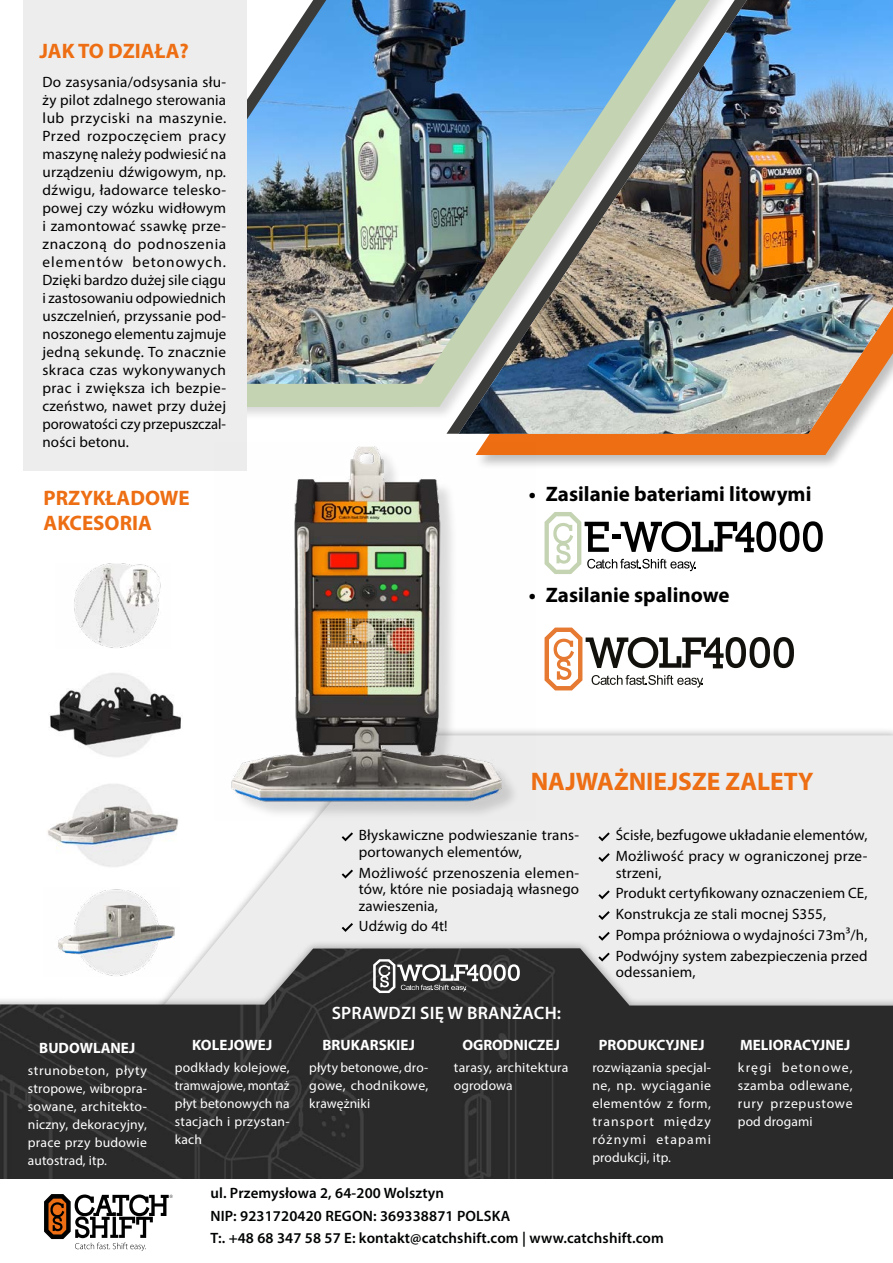
<style>
.page{position:relative;width:893px;height:1263px;background:#fff}
.page>*{position:absolute;margin:0;border:0;box-sizing:border-box;transform-origin:0 0}
.t1{font:700 25.5px "Myriad Pro";color:#ed6e13}
.t2{font:700 21px "Myriad Pro";color:#000}
.t3{font:700 21px/25.2px "Myriad Pro";color:#ed6e13}
.t4{font:600 18px "Myriad Pro";letter-spacing:.01em;color:#fff}
.t5{font:15px/18px "Myriad Pro";letter-spacing:.01em;color:#000}
.t6{font:600 15px/22.2px "Myriad Pro";letter-spacing:.01em;color:#010202}
.t7{font:700 15px "Myriad Pro";color:#fff}
.t8{font:13.5px/18px "Myriad Pro";letter-spacing:.02em;color:#fff;text-align:justify}
</style>
<div class="page">
<img style="left:247px;top:0;width:199px;height:384px">
<div style="left:474px;top:0;width:419px;height:469px;background:#000;opacity:.25"></div>
<svg style="left:476px;top:434px;width:417px;height:21px;background:#ee8539"></svg>
<img style="left:446px;top:0;width:13px;height:434px">
<img style="left:459px;top:0;width:434px;height:434px">
<div style="left:213px;top:735px;width:680px;height:204px;background:#ededed"></div>
<div style="left:0;top:939px;width:893px;height:249px;background:#000;opacity:.4"></div>
<img style="left:0;top:948px;width:893px;height:231px">
<div style="left:0;top:1179px;width:893px;height:83px;background:#fff"></div>
<div style="left:23px;top:0;width:224px;height:471px;background:#ededed"></div>
<img style="left:215px;top:442px;width:321px;height:379px">
<img style="left:47px;top:784px;width:132px;height:83px">
<img style="left:44px;top:889px;width:136px;height:88px">
<img style="left:74px;top:563px;width:87px;height:85px">
<svg style="left:44px;top:1194px;width:129px;height:57px"></svg>
<img style="left:49px;top:673px;width:132px;height:84px">
<svg style="left:373px;top:959px;width:147px;height:34px"></svg>
<svg style="left:545px;top:512px;width:278px;height:62px"></svg>
<div style="left:613px;top:534px;width:8px;height:5px;background:#000"></div>
<svg style="left:545px;top:627px;width:249px;height:64px"></svg>
<div style="left:320px;top:824px;width:37px;height:117px;background:#ededed"></div>
<div style="left:598px;top:824px;width:16px;height:137px;background:#ededed"></div>
<svg style="left:342px;top:832px;width:11px;height:9px"></svg>
<svg style="left:598px;top:832px;width:12px;height:9px"></svg>
<svg style="left:598px;top:853px;width:12px;height:9px"></svg>
<svg style="left:598px;top:890px;width:12px;height:9px"></svg>
<svg style="left:598px;top:911px;width:12px;height:9px"></svg>
<svg style="left:598px;top:932px;width:12px;height:9px"></svg>
<svg style="left:598px;top:953px;width:12px;height:8px"></svg>
<svg style="left:342px;top:869px;width:11px;height:9px"></svg>
<svg style="left:342px;top:923px;width:11px;height:9px"></svg>
<h2 class="t3" style="left:39px;top:38px;width:151px">JAK TO DZIAŁA?</h2>
<p class="t5" style="left:43px;top:73px;width:185px;text-align:justify">Do zasysania/odsysania słu&shy;ży pilot zdalnego sterowania lub przyciski na maszynie.<br>Przed rozpoczęciem pracy maszynę należy podwiesić na urządzeniu dźwigowym, np. dźwigu, ładowarce telesko&shy;powej czy wózku widłowym i zamontować ssawkę prze&shy;znaczoną do podnoszenia elementów betonowych.<br>Dzięki bardzo dużej sile ciągu i zastosowaniu odpowiednich uszczelnień, przyssanie pod&shy;noszonego elementu zajmuje jedną sekundę. To znacznie skraca czas wykonywanych prac i zwiększa ich bezpie&shy;czeństwo, nawet przy dużej porowatości czy przepuszczal&shy;ności betonu.</p>
<h2 class="t3" style="left:44px;top:485px;width:148px">PRZYKŁADOWE<br>AKCESORIA</h2>
<h2 class="t2" style="left:529px;top:480px;width:284px">• Zasilanie bateriami litowymi</h2>
<h2 class="t2" style="left:529px;top:581px;width:202px">• Zasilanie spalinowe</h2>
<p class="t7" style="left:39px;top:1038px;width:98px">BUDOWLANEJ</p>
<p class="t8" style="left:28px;top:1062px;width:121px">strunobeton, płyty stropowe, wibropra&shy;sowane, architekto&shy;niczny, dekoracyjny, prace przy budowie autostrad, itp.</p>
<p class="t7" style="left:192px;top:1035px;width:82px">KOLEJOWEJ</p>
<p class="t8" style="left:175px;top:1058px;width:116px">podkłady kolejowe, tramwajowe, montaż płyt betonowych na stacjach i przystan&shy;kach</p>
<h1 class="t1" style="left:531px;top:765px;width:284px">NAJWAŻNIEJSZE ZALETY</h1>
<p class="t5" style="left:359px;top:827px;width:222px;line-height:16.5px;text-indent:-13px">• Błyskawiczne podwieszanie trans&shy;portowanych elementów,</p>
<p class="t5" style="left:359px;top:864px;width:222px;line-height:16.5px;text-align:justify;text-indent:-13px">• Możliwość przenoszenia elemen&shy;tów, które nie posiadają własnego zawieszenia,</p>
<p class="t5" style="left:346px;top:917px;width:103px">• Udźwig do 4t!</p>
<p class="t5" style="left:603px;top:826px;width:266px">• Ścisłe, bezfugowe układanie elementów,</p>
<p class="t5" style="left:616px;top:848px;width:253px;line-height:16.5px;text-indent:-13px">• Możliwość pracy w ograniczonej prze&shy;strzeni,</p>
<p class="t5" style="left:603px;top:884px;width:266px">• Produkt certyfikowany oznaczeniem CE,</p>
<p class="t5" style="left:603px;top:905px;width:225px">• Konstrukcja ze stali mocnej S355,</p>
<p class="t5" style="left:603px;top:926px;width:266px">• Pompa próżniowa o wydajności 73m3/h,</p>
<p class="t5" style="left:616px;top:947px;width:253px;line-height:16.5px;text-indent:-13px">• Podwójny system zabezpieczenia przed odessaniem,</p>
<p class="t4" style="left:332px;top:1001px;width:231px">SPRAWDZI SIĘ W BRANŻACH:</p>
<p class="t7" style="left:323px;top:1035px;width:94px">BRUKARSKIEJ</p>
<p class="t8" style="left:309px;top:1058px;width:121px">płyty betonowe, dro&shy;gowe, chodnikowe, krawężniki</p>
<p class="t7" style="left:462px;top:1035px;width:99px">OGRODNICZEJ</p>
<p class="t8" style="left:454px;top:1058px;width:116px">tarasy, architektura ogrodowa</p>
<p class="t7" style="left:599px;top:1035px;width:107px">PRODUKCYJNEJ</p>
<p class="t8" style="left:592px;top:1058px;width:120px">rozwiązania specjal&shy;ne, np. wyciąganie elementów z form, transport między różnymi etapami produkcji, itp.</p>
<p class="t7" style="left:740px;top:1035px;width:111px">MELIORACYJNEJ</p>
<p class="t8" style="left:738px;top:1058px;width:116px">kręgi betonowe, szamba odlewane, rury przepustowe pod drogami</p>
<p class="t6" style="left:210px;top:1182px;width:455px">ul. Przemysłowa 2, 64-200 Wolsztyn<br>NIP: 9231720420 REGON: 369338871 POLSKA<br>T:. +48 68 347 58 57 E: kontakt@catchshift.com | www.catchshift.com</p>
</div>
